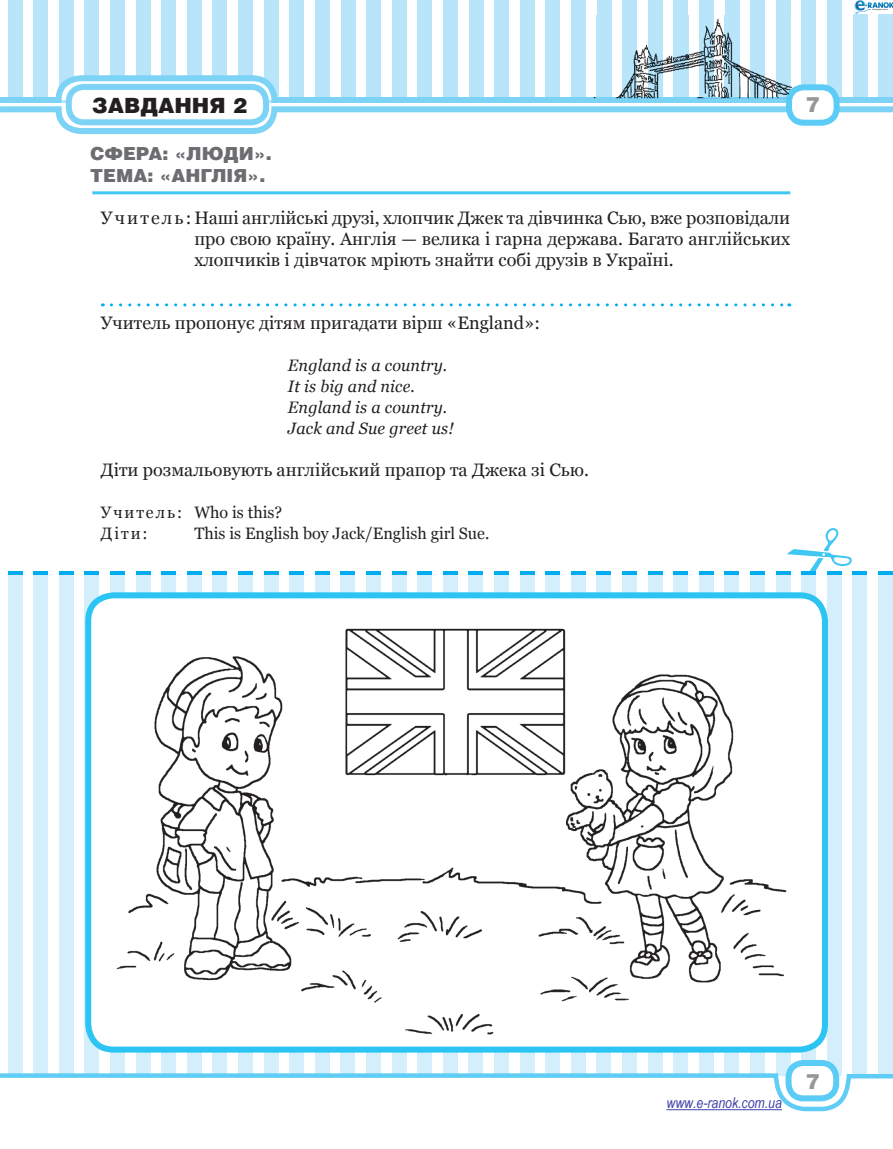
<style>
.page{position:relative;width:893px;height:1149px;background:#fff}
.page>*{position:absolute;margin:0;border:0;box-sizing:border-box;transform-origin:0 0}
.t1{font:900 21px "Helios";color:#231f20}
.t2{font:900 21px "Helios";color:#95979a}
.t3{font:18px/21px "Georgia";color:#231f20;text-align:justify}
.t4{font:900 18px/21.6px "Helios";color:#6c6d70}
.t5{font:italic 16.5px/21px "Georgia";letter-spacing:.01em;color:#231f20}
.t6{font:16.5px "Georgia";color:#231f20}
.t7{font:16.5px/21px "Georgia";letter-spacing:.12em;color:#231f20}
.t8{font:italic 15px "Arial Narrow";color:#4040ab}
</style>
<div class="page">
<svg style="left:787px;top:528px;width:65px;height:43px"></svg>
<div style="left:33px;top:0;width:15px;height:103px;background:#b9e5fa"></div>
<div style="left:8px;top:0;width:14px;height:103px;background:#b9e5fa"></div>
<div style="left:8px;top:570px;width:14px;height:507px;background:#d4effb"></div>
<div style="left:33px;top:570px;width:15px;height:507px;background:#d4effb"></div>
<div style="left:59px;top:570px;width:15px;height:507px;background:#d4effb"></div>
<div style="left:85px;top:570px;width:14px;height:507px;background:#d4effb"></div>
<div style="left:110px;top:570px;width:15px;height:507px;background:#d4effb"></div>
<div style="left:136px;top:570px;width:14px;height:507px;background:#d4effb"></div>
<div style="left:161px;top:570px;width:15px;height:507px;background:#d4effb"></div>
<div style="left:187px;top:570px;width:15px;height:507px;background:#d4effb"></div>
<div style="left:213px;top:570px;width:14px;height:507px;background:#d4effb"></div>
<div style="left:238px;top:570px;width:15px;height:507px;background:#d4effb"></div>
<div style="left:264px;top:570px;width:14px;height:507px;background:#d4effb"></div>
<div style="left:289px;top:570px;width:15px;height:507px;background:#d4effb"></div>
<div style="left:315px;top:570px;width:15px;height:507px;background:#d4effb"></div>
<div style="left:341px;top:570px;width:14px;height:507px;background:#d4effb"></div>
<div style="left:366px;top:570px;width:15px;height:507px;background:#d4effb"></div>
<div style="left:392px;top:570px;width:14px;height:507px;background:#d4effb"></div>
<div style="left:417px;top:570px;width:15px;height:507px;background:#d4effb"></div>
<div style="left:443px;top:570px;width:15px;height:507px;background:#d4effb"></div>
<div style="left:469px;top:570px;width:14px;height:507px;background:#d4effb"></div>
<div style="left:494px;top:570px;width:15px;height:507px;background:#d4effb"></div>
<div style="left:520px;top:570px;width:14px;height:507px;background:#d4effb"></div>
<div style="left:545px;top:570px;width:15px;height:507px;background:#d4effb"></div>
<div style="left:571px;top:570px;width:14px;height:507px;background:#d4effb"></div>
<div style="left:597px;top:570px;width:14px;height:507px;background:#d4effb"></div>
<div style="left:622px;top:570px;width:15px;height:507px;background:#d4effb"></div>
<div style="left:648px;top:570px;width:14px;height:507px;background:#d4effb"></div>
<div style="left:673px;top:570px;width:15px;height:507px;background:#d4effb"></div>
<div style="left:699px;top:570px;width:14px;height:507px;background:#d4effb"></div>
<div style="left:725px;top:570px;width:14px;height:507px;background:#d4effb"></div>
<div style="left:750px;top:570px;width:15px;height:507px;background:#d4effb"></div>
<div style="left:776px;top:570px;width:14px;height:507px;background:#d4effb"></div>
<div style="left:801px;top:570px;width:15px;height:507px;background:#d4effb"></div>
<div style="left:827px;top:570px;width:14px;height:507px;background:#d4effb"></div>
<div style="left:853px;top:570px;width:14px;height:507px;background:#d4effb"></div>
<div style="left:878px;top:570px;width:15px;height:507px;background:#d4effb"></div>
<div style="left:290px;top:0;width:14px;height:103px;background:#b9e5fa"></div>
<div style="left:264px;top:0;width:14px;height:103px;background:#b9e5fa"></div>
<div style="left:238px;top:0;width:15px;height:103px;background:#b9e5fa"></div>
<div style="left:213px;top:0;width:14px;height:103px;background:#b9e5fa"></div>
<div style="left:187px;top:0;width:15px;height:103px;background:#b9e5fa"></div>
<div style="left:162px;top:0;width:14px;height:103px;background:#b9e5fa"></div>
<div style="left:136px;top:0;width:14px;height:103px;background:#b9e5fa"></div>
<div style="left:110px;top:0;width:15px;height:103px;background:#b9e5fa"></div>
<div style="left:85px;top:0;width:14px;height:103px;background:#b9e5fa"></div>
<div style="left:59px;top:0;width:15px;height:103px;background:#b9e5fa"></div>
<div style="left:315px;top:0;width:15px;height:103px;background:#b9e5fa"></div>
<div style="left:341px;top:0;width:14px;height:103px;background:#b9e5fa"></div>
<div style="left:366px;top:0;width:15px;height:103px;background:#b9e5fa"></div>
<div style="left:392px;top:0;width:14px;height:103px;background:#b9e5fa"></div>
<div style="left:418px;top:0;width:14px;height:103px;background:#b9e5fa"></div>
<div style="left:443px;top:0;width:15px;height:103px;background:#b9e5fa"></div>
<div style="left:469px;top:0;width:14px;height:103px;background:#b9e5fa"></div>
<div style="left:494px;top:0;width:15px;height:103px;background:#b9e5fa"></div>
<div style="left:520px;top:0;width:14px;height:103px;background:#b9e5fa"></div>
<div style="left:546px;top:0;width:14px;height:103px;background:#b9e5fa"></div>
<div style="left:571px;top:0;width:15px;height:103px;background:#b9e5fa"></div>
<div style="left:597px;top:0;width:14px;height:103px;background:#b9e5fa"></div>
<div style="left:622px;top:0;width:15px;height:103px;background:#b9e5fa"></div>
<div style="left:648px;top:0;width:14px;height:103px;background:#b9e5fa"></div>
<div style="left:674px;top:0;width:14px;height:103px;background:#b9e5fa"></div>
<div style="left:699px;top:0;width:15px;height:103px;background:#b9e5fa"></div>
<div style="left:725px;top:0;width:14px;height:103px;background:#b9e5fa"></div>
<div style="left:750px;top:0;width:15px;height:103px;background:#b9e5fa"></div>
<div style="left:776px;top:0;width:14px;height:103px;background:#b9e5fa"></div>
<div style="left:802px;top:0;width:14px;height:103px;background:#b9e5fa"></div>
<div style="left:827px;top:0;width:15px;height:103px;background:#b9e5fa"></div>
<div style="left:853px;top:0;width:14px;height:103px;background:#b9e5fa"></div>
<div style="left:878px;top:0;width:15px;height:103px;background:#b9e5fa"></div>
<svg style="left:33px;top:570px;width:15px;height:4px"></svg>
<svg style="left:8px;top:570px;width:14px;height:4px"></svg>
<svg style="left:59px;top:570px;width:15px;height:4px"></svg>
<svg style="left:85px;top:570px;width:14px;height:4px"></svg>
<svg style="left:110px;top:570px;width:15px;height:4px"></svg>
<svg style="left:136px;top:570px;width:14px;height:4px"></svg>
<svg style="left:161px;top:570px;width:15px;height:4px"></svg>
<svg style="left:187px;top:570px;width:15px;height:4px"></svg>
<svg style="left:213px;top:570px;width:14px;height:4px"></svg>
<svg style="left:238px;top:570px;width:15px;height:4px"></svg>
<svg style="left:264px;top:570px;width:14px;height:4px"></svg>
<svg style="left:289px;top:570px;width:15px;height:4px"></svg>
<svg style="left:315px;top:570px;width:15px;height:4px"></svg>
<svg style="left:341px;top:570px;width:14px;height:4px"></svg>
<svg style="left:366px;top:570px;width:15px;height:4px"></svg>
<svg style="left:392px;top:570px;width:14px;height:4px"></svg>
<svg style="left:417px;top:570px;width:15px;height:4px"></svg>
<svg style="left:443px;top:570px;width:15px;height:4px"></svg>
<svg style="left:469px;top:570px;width:14px;height:4px"></svg>
<svg style="left:494px;top:570px;width:15px;height:4px"></svg>
<svg style="left:520px;top:570px;width:14px;height:4px"></svg>
<svg style="left:545px;top:570px;width:15px;height:4px"></svg>
<svg style="left:571px;top:570px;width:14px;height:4px"></svg>
<svg style="left:597px;top:570px;width:14px;height:4px"></svg>
<svg style="left:622px;top:570px;width:15px;height:4px"></svg>
<svg style="left:648px;top:570px;width:14px;height:4px"></svg>
<svg style="left:673px;top:570px;width:15px;height:4px"></svg>
<svg style="left:699px;top:570px;width:14px;height:4px"></svg>
<svg style="left:725px;top:570px;width:14px;height:4px"></svg>
<svg style="left:750px;top:570px;width:15px;height:4px"></svg>
<svg style="left:776px;top:570px;width:14px;height:4px"></svg>
<svg style="left:801px;top:570px;width:15px;height:4px"></svg>
<svg style="left:827px;top:570px;width:14px;height:4px"></svg>
<svg style="left:853px;top:570px;width:14px;height:4px"></svg>
<svg style="left:878px;top:570px;width:15px;height:4px"></svg>
<svg style="left:0;top:1070px;width:893px;height:42px"></svg>
<div style="left:788px;top:1062px;width:48px;height:35px;background:#fff;border-radius:15px"></div>
<div style="left:785px;top:1059px;width:54px;height:41px;border:6px solid #5accf5;border-radius:15px"></div>
<img style="left:596px;top:15px;width:195px;height:60px">
<img style="left:597px;top:15px;width:14px;height:60px">
<img style="left:622px;top:15px;width:15px;height:60px">
<img style="left:648px;top:15px;width:14px;height:60px">
<img style="left:674px;top:15px;width:14px;height:60px">
<img style="left:699px;top:15px;width:15px;height:60px">
<img style="left:725px;top:15px;width:14px;height:60px">
<img style="left:750px;top:15px;width:15px;height:60px">
<img style="left:776px;top:15px;width:14px;height:60px">
<svg style="left:0;top:75px;width:893px;height:59px"></svg>
<div style="left:88px;top:595px;width:737px;height:454px;background:#fff;border-radius:26px"></div>
<img style="left:116px;top:628px;width:671px;height:407px">
<div style="left:85px;top:592px;width:743px;height:460px;border:6px solid #2bc4f3;border-radius:26px"></div>
<hr style="left:92px;top:191px;width:698px;height:3px;background:#40c7f4">
<svg style="left:111px;top:303px;width:679px;height:3px"></svg>
<img style="left:853px;top:0;width:40px;height:14px">
<hr style="left:666px;top:1109px;width:116px;height:1px;background:#4040ab">
<p class="t1" style="left:92px;top:92px;width:156px">ЗАВДАННЯ 2</p>
<p class="t4" style="left:90px;top:142px;width:183px">СФЕРА: «ЛЮДИ».<br>ТЕМА: «АНГЛІЯ».</p>
<p class="t3" style="left:194px;top:207px;width:597px;text-indent:-94px">Учитель: Наші англійські друзі, хлопчик Джек та дівчинка Сью, вже розповідали про свою країну. Англія — велика і гарна держава. Багато англійських хлопчиків і дівчаток мріють знайти собі друзів в Україні.</p>
<p class="t2" style="left:806px;top:91px;width:16px">7</p>
<p class="t3" style="left:101px;top:312px;width:441px">Учитель пропонує дітям пригадати вірш «England»:</p>
<p class="t5" style="left:288px;top:354px;width:167px">England is a country.<br>It is big and nice.<br>England is a country.<br>Jack and Sue greet us!</p>
<p class="t3" style="left:101px;top:459px;width:490px">Діти розмальовують англійський прапор та Джека зі Сью.</p>
<p class="t7" style="left:101px;top:501px;width:183px">Учитель: Who is this?<br>Діти:</p>
<p class="t6" style="left:194px;top:523px;width:297px">This is English boy Jack/English girl Sue.</p>
<p class="t8" style="left:666px;top:1092px;width:117px">www.e-ranok.com.ua</p>
<p class="t2" style="left:806px;top:1067px;width:16px">7</p>
</div>
